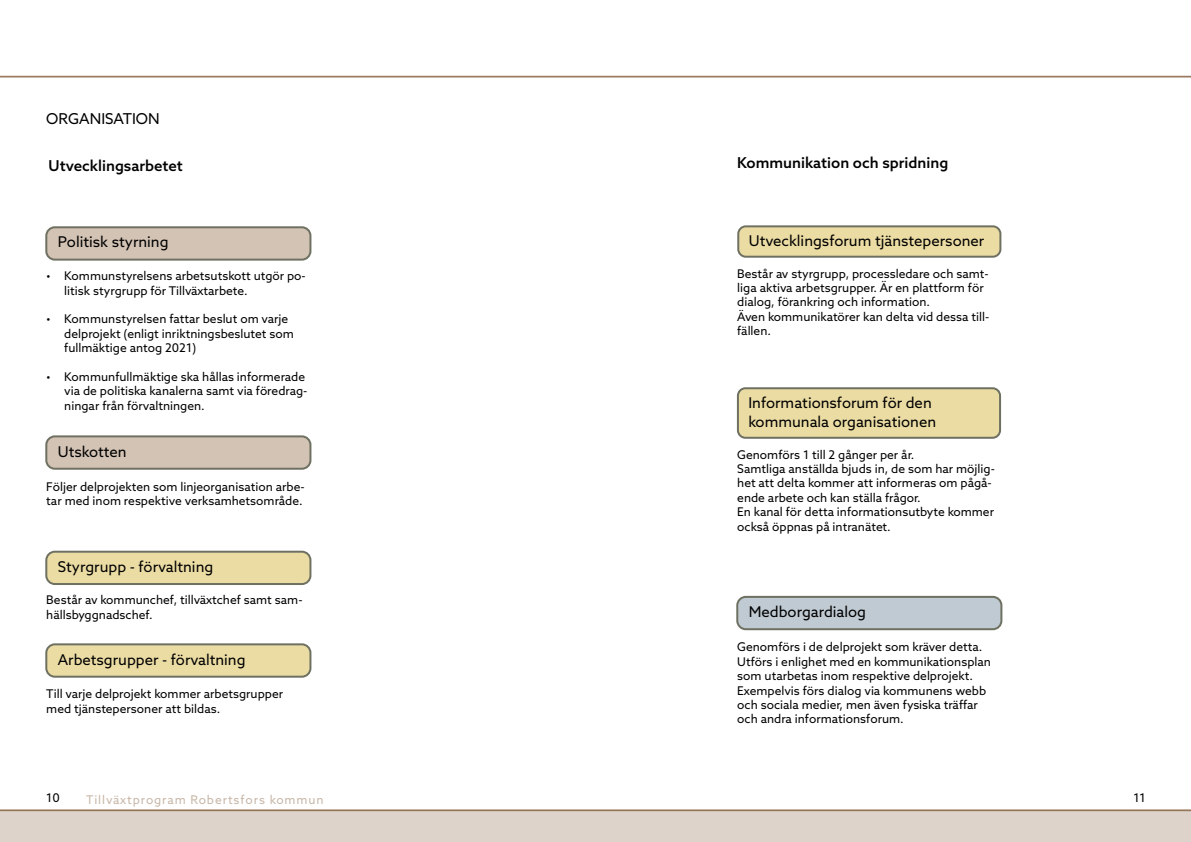
<style>
.page{position:relative;width:1191px;height:842px;background:#fff}
.page>*{position:absolute;margin:0;border:0;box-sizing:border-box;transform-origin:0 0}
.t1{font:500 15px "Azo Sans";color:#000}
.t2{font:15px "Azo Sans";color:#000}
.t3{font:14.9px/19px "Azo Sans";color:#000}
.t4{font:12px/14.4px "Azo Sans";color:#000}
.t5{font:12px "Azo Sans";letter-spacing:.075em;color:#8f6d4e}
</style>
<div class="page">
<hr style="left:0;top:810px;width:1191px;height:1px;background:#8f6d4e">
<hr style="left:0;top:76px;width:1191px;height:1px;background:#8f6d4e">
<hr style="left:0;top:77px;width:1191px;height:1px;background:#8f6d4e">
<div style="left:0;top:811px;width:1191px;height:31px;background:#ddd3ca"></div>
<div style="left:46px;top:227px;width:264px;height:33px;background:#d3c3b4;border-radius:9px"></div>
<div style="left:45px;top:226px;width:266px;height:35px;border:2px solid #6e7161;border-radius:9px"></div>
<div style="left:46px;top:552px;width:264px;height:32px;background:#ebdca4;border-radius:9px"></div>
<div style="left:45px;top:551px;width:266px;height:34px;border:2px solid #6e7161;border-radius:9px"></div>
<div style="left:46px;top:644px;width:264px;height:33px;background:#ebdca4;border-radius:9px"></div>
<div style="left:45px;top:643px;width:266px;height:35px;border:2px solid #6e7161;border-radius:9px"></div>
<div style="left:738px;top:226px;width:262px;height:31px;background:#ebdca4;border-radius:8px"></div>
<div style="left:737px;top:225px;width:264px;height:33px;border:2px solid #6e7161;border-radius:8px"></div>
<div style="left:738px;top:388px;width:262px;height:50px;background:#ebdca4;border-radius:8px"></div>
<div style="left:737px;top:387px;width:264px;height:52px;border:2px solid #6e7161;border-radius:8px"></div>
<div style="left:737px;top:597px;width:264px;height:32px;background:#c0cad2;border-radius:9px"></div>
<div style="left:736px;top:596px;width:266px;height:34px;border:2px solid #6e7161;border-radius:9px"></div>
<div style="left:46px;top:436px;width:264px;height:33px;background:#d3c3b4;border-radius:9px"></div>
<div style="left:45px;top:435px;width:266px;height:35px;border:2px solid #6e7161;border-radius:9px"></div>
<p class="t2" style="left:46px;top:109px;width:115px">ORGANISATION</p>
<p class="t1" style="left:49px;top:156px;width:136px">Utvecklingsarbetet</p>
<p class="t1" style="left:737px;top:153px;width:213px">Kommunikation och spridning</p>
<p class="t3" style="left:58px;top:232px;width:112px">Politisk styrning</p>
<p class="t4" style="left:64px;top:268px;width:243px;text-indent:-18px">• Kommunstyrelsens arbetsutskott utgör po&shy;litisk styrgrupp för Tillväxtarbete.</p>
<p class="t4" style="left:64px;top:312px;width:231px;text-indent:-18px">• Kommunstyrelsen fattar beslut om varje delprojekt (enligt inriktningsbeslutet som fullmäktige antog 2021)</p>
<p class="t4" style="left:64px;top:369px;width:245px;text-indent:-18px">• Kommunfullmäktige ska hållas informerade via de politiska kanalerna samt via föredrag&shy;ningar från förvaltningen.</p>
<p class="t3" style="left:58px;top:442px;width:70px">Utskotten</p>
<p class="t4" style="left:46px;top:479px;width:260px">Följer delprojekten som linjeorganisation arbe&shy;tar med inom respektive verksamhetsområde.</p>
<p class="t3" style="left:58px;top:557px;width:157px">Styrgrupp - förvaltning</p>
<p class="t4" style="left:46px;top:593px;width:258px">Består av kommunchef, tillväxtchef samt sam&shy;hällsbyggnadschef.</p>
<p class="t3" style="left:58px;top:650px;width:189px">Arbetsgrupper - förvaltning</p>
<p class="t4" style="left:46px;top:687px;width:238px">Till varje delprojekt kommer arbetsgrupper med tjänstepersoner att bildas.</p>
<p class="t3" style="left:749px;top:231px;width:237px">Utvecklingsforum tjänstepersoner</p>
<p class="t4" style="left:737px;top:266px;width:253px">Består av styrgrupp, processledare och samt&shy;liga aktiva arbetsgrupper. Är en plattform för dialog, förankring och information.<br>Även kommunikatörer kan delta vid dessa till&shy;fällen.</p>
<p class="t3" style="left:748px;top:393px;width:189px">Informationsforum för den kommunala organisationen</p>
<p class="t4" style="left:737px;top:447px;width:259px">Genomförs 1 till 2 gånger per år.<br>Samtliga anställda bjuds in, de som har möjlig&shy;het att delta kommer att informeras om pågå&shy;ende arbete och kan ställa frågor.<br>En kanal för detta informationsutbyte kommer också öppnas på intranätet.</p>
<p class="t3" style="left:749px;top:602px;width:119px">Medborgardialog</p>
<p class="t4" style="left:737px;top:640px;width:255px">Genomförs i de delprojekt som kräver detta.<br>Utförs i enlighet med en kommunikationsplan som utarbetas inom respektive delprojekt.<br>Exempelvis förs dialog via kommunens webb och sociala medier, men även fysiska träffar och andra informationsforum.</p>
<p class="t4" style="left:46px;top:790px;width:15px">10</p>
<p class="t5" style="left:86px;top:791px;width:239px">Tillväxtprogram Robertsfors kommun</p>
<p class="t4" style="left:1133px;top:790px;width:14px">11</p>
</div>
